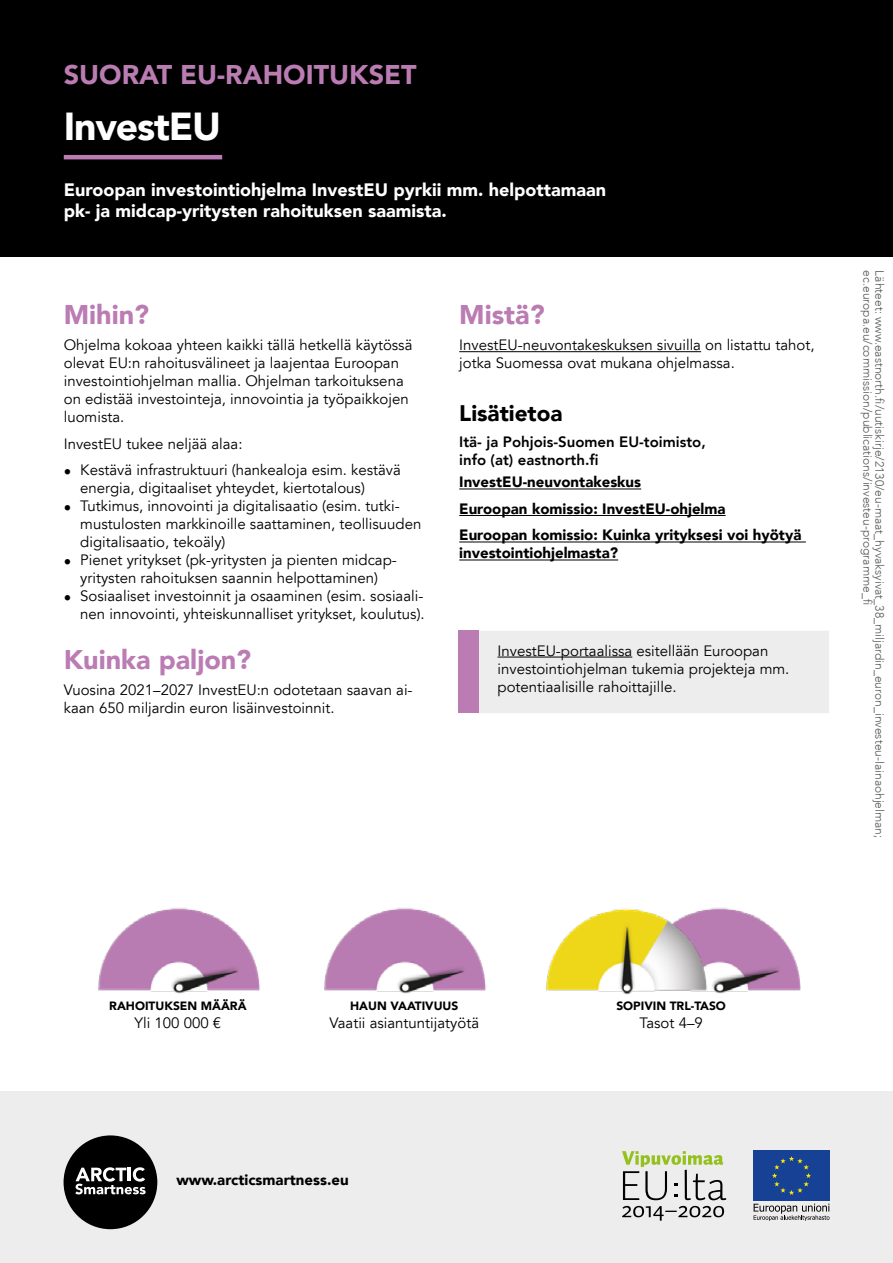
<style>
.page{position:relative;width:893px;height:1263px;background:#fff}
.page>*{position:absolute;margin:0;border:0;box-sizing:border-box;transform-origin:0 0}
.t1{font:900 39px "Avenir LT";letter-spacing:-.03em;color:#fff}
.t2{font:900 27px "Avenir LT";color:#bb7cb3}
.t3{font:900 22.5px "Avenir LT";color:#000}
.t4{font:900 18px/21.6px "Avenir LT";color:#fff}
.t5{font:15px/18px "Avenir LT Book 2";color:#000}
.t6{font:15px "Avenir LT";color:#000}
.t7{font:900 15px/26.5px "Avenir LT";color:#000}
.t8{font:15px "Avenir LT Heavy 2";color:#000}
.t9{font:800 15px "Avenir LT";color:#000}
.t10{font:12px/12px "Avenir LT Light 2";color:#575756}
.t11{font:900 12px "Avenir LT";color:#000}
.s1{font-family:"Avenir LT Book 2"}
.s2{font-family:"Avenir LT";font-weight:300}
</style>
<div class="page">
<div style="left:0;top:1091px;width:893px;height:172px;background:#ededed"></div>
<svg style="left:622px;top:1206px;width:102px;height:15px"></svg>
<svg style="left:622px;top:1151px;width:104px;height:49px"></svg>
<div style="left:753px;top:1150px;width:77px;height:51px;background:#164194"></div>
<svg style="left:772px;top:1156px;width:39px;height:39px"></svg>
<svg style="left:754px;top:1204px;width:75px;height:17px"></svg>
<div style="left:0;top:0;width:893px;height:256px;background:#000"></div>
<div style="left:64px;top:1135px;width:93px;height:94px;background:#000;border-radius:50%"></div>
<svg style="left:75px;top:1167px;width:71px;height:27px"></svg>
<hr style="left:64px;top:155px;width:158px;height:4px;background:#bb7cb3">
<div style="left:475px;top:631px;width:354px;height:82px;background:#ededed"></div>
<div style="left:458px;top:631px;width:21px;height:82px;background:#bb7cb3"></div>
<hr style="left:459px;top:351px;width:242px;height:1px;background:#000">
<hr style="left:459px;top:489px;width:182px;height:1px;background:#000">
<hr style="left:459px;top:515px;width:267px;height:1px;background:#000">
<hr style="left:459px;top:542px;width:347px;height:1px;background:#000">
<hr style="left:459px;top:560px;width:159px;height:1px;background:#000">
<hr style="left:497px;top:657px;width:135px;height:1px;background:#000">
<img style="left:719px;top:907px;width:82px;height:87px">
<img style="left:98px;top:907px;width:162px;height:87px">
<img style="left:324px;top:907px;width:162px;height:87px">
<img style="left:546px;top:907px;width:173px;height:88px">
<h2 class="t2" style="left:64px;top:58px;width:354px">SUORAT EU-RAHOITUKSET</h2>
<h1 class="t1" style="left:64px;top:103px;width:159px">InvestEU</h1>
<p class="t4" style="left:64px;top:178px;width:544px">Euroopan investointiohjelma InvestEU pyrkii mm. helpottamaan pk- ja midcap-yritysten rahoituksen saamista.</p>
<h2 class="t2" style="left:64px;top:298px;width:87px">Mihin?</h2>
<p class="t5" style="left:64px;top:336px;width:350px">Ohjelma kokoaa yhteen kaikki tällä hetkellä käytössä</p>
<p class="t6" style="left:64px;top:354px;width:337px">olevat EU:n rahoitusvälineet ja laajentaa Euroopan</p>
<p class="t5" style="left:64px;top:372px;width:346px">investointiohjelman mallia. Ohjelman tarkoituksena on edistää investointeja, innovointia ja työpaikkojen luomista.</p>
<p class="t6" style="left:64px;top:435px;width:180px">InvestEU tukee neljää alaa:</p>
<p class="t5" style="left:80px;top:461px;width:322px;text-indent:-16px">• Kestävä infrastruktuuri (hankealoja esim. kestävä energia, digitaaliset yhteydet, kiertotalous)</p>
<p class="t5" style="left:80px;top:497px;width:343px;text-indent:-16px">• Tutkimus, innovointi ja digitalisaatio (esim. tutki&shy;mustulosten markkinoille saattaminen, teollisuuden digitalisaatio, tekoäly)</p>
<p class="t5" style="left:64px;top:551px;width:335px;text-align:center">• Pienet yritykset (pk-yritysten ja pienten midcap&shy;yritysten rahoituksen saannin helpottaminen)</p>
<p class="t5" style="left:64px;top:587px;width:362px;text-align:right">• Sosiaaliset investoinnit ja osaaminen (esim. sosiaali&shy;nen innovointi, yhteiskunnalliset yritykset, koulutus).</p>
<h2 class="t2" style="left:64px;top:643px;width:189px">Kuinka paljon?</h2>
<p class="t6" style="left:64px;top:681px;width:350px">Vuosina 2021–2027 InvestEU:n odotetaan saavan ai<span class="s1">-</span></p>
<p class="t5" style="left:64px;top:699px;width:272px">kaan 650 miljardin euron lisäinvestoinnit.</p>
<h2 class="t2" style="left:459px;top:298px;width:87px">Mistä?</h2>
<p class="t6" style="left:459px;top:336px;width:357px">InvestEU-neuvontakeskuksen sivuilla <span class="s1">on listattu tahot,</span></p>
<p class="t5" style="left:459px;top:354px;width:277px">jotka Suomessa ovat mukana ohjelmassa.</p>
<h3 class="t3" style="left:459px;top:399px;width:105px">Lisätietoa</h3>
<p class="t8" style="left:459px;top:433px;width:248px">Itä- ja Pohjois-Suomen EU-toimisto,</p>
<p class="t9" style="left:459px;top:451px;width:141px">info (at) eastnorth.fi</p>
<p class="t7" style="left:459px;top:469px;width:344px">InvestEU-neuvontakeskus<br>Euroopan komissio: InvestEU-ohjelma<br>Euroopan komissio: Kuinka yrityksesi voi hyötyä</p>
<p class="t7" style="left:459px;top:540px;width:160px">investointiohjelmasta?</p>
<p class="t6" style="left:497px;top:642px;width:272px">InvestEU-portaalissa <span class="s1">esitellään Euroopan</span></p>
<p class="t5" style="left:497px;top:660px;width:293px">investointiohjelman tukemia projekteja mm. potentiaalisille rahoittajille.</p>
<p class="t10" style="left:885px;top:270px;width:569px;rotate:90deg"><span class="s2">Lähteet:</span> www.eastnorth.fi/uutiskirje/2130/eu-maat_hyvaksyivat_38_miljardin_euron_investeu-lainaohjelman<span class="s2">; </span>ec.europa.eu/commission/publications/investeu-programme_fi</p>
<p class="t11" style="left:109px;top:999px;width:139px">RAHOITUKSEN MÄÄRÄ</p>
<p class="t5" style="left:135px;top:1014px;width:88px">Yli 100 000 €</p>
<p class="t11" style="left:350px;top:999px;width:110px">HAUN VAATIVUUS</p>
<p class="t5" style="left:329px;top:1014px;width:151px">Vaatii asiantuntijatyötä</p>
<p class="t7" style="left:176px;top:1166px;width:174px">www.arcticsmartness.eu</p>
<p class="t11" style="left:616px;top:999px;width:111px">SOPIVIN TRL-TASO</p>
<p class="t5" style="left:639px;top:1014px;width:65px">Tasot 4–9</p>
</div>
